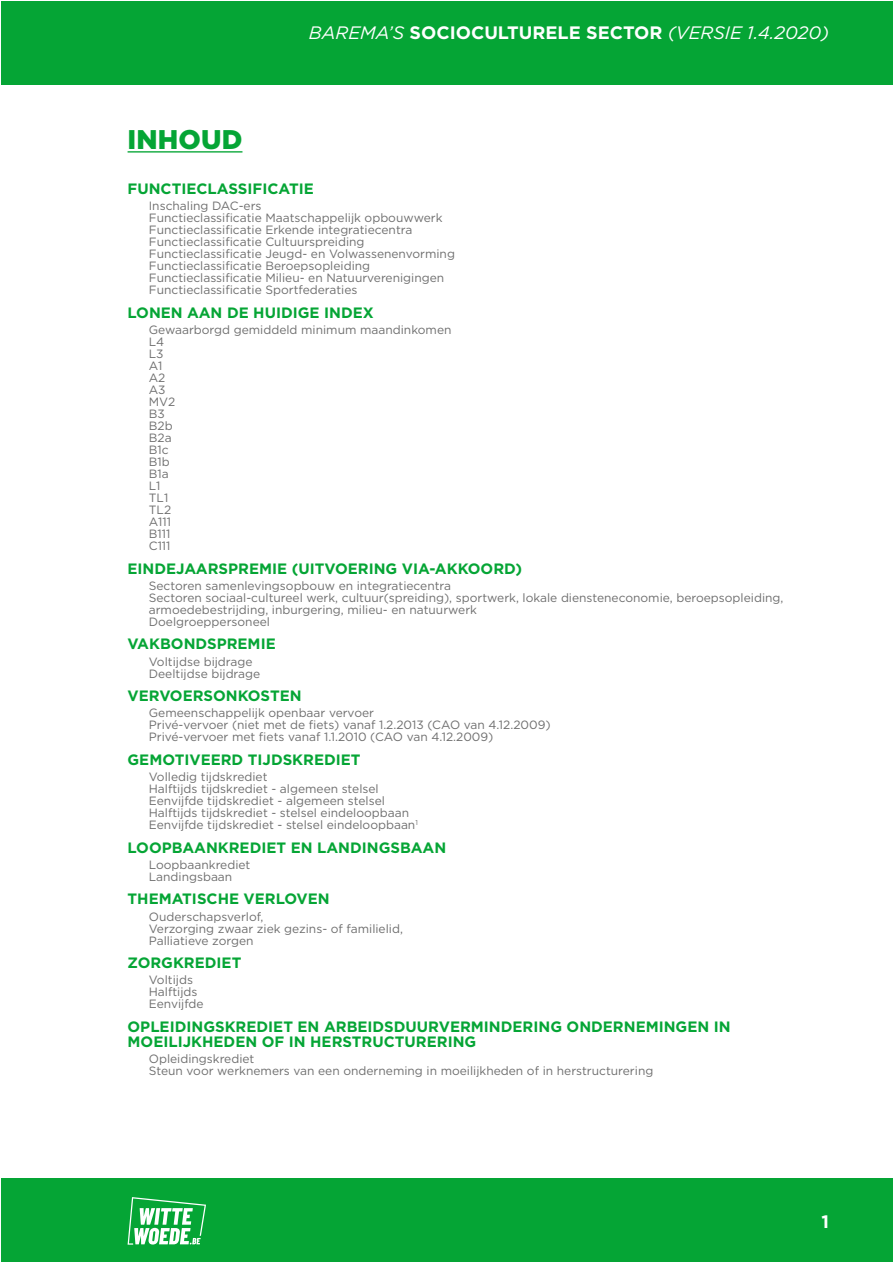
<style>
.page{position:relative;width:893px;height:1263px;background:#fff}
.page>*{position:absolute;margin:0;border:0;box-sizing:border-box;transform-origin:0 0}
.t1{font:900 27px "Gotham";letter-spacing:.005em;color:#05a535}
.t2{font:italic 18px "Gotham";color:#fff}
.t3{font:700 18px "Gotham";color:#fff}
.t4{font:700 15px/15px "Gotham";color:#05a535}
.t5{font:12px/12px "Gotham";color:#6e6e6e}
.s1{font-weight:700;font-style:normal}
</style>
<div class="page">
<div style="left:1px;top:1px;width:891px;height:83px;background:#05a535"></div>
<div style="left:1px;top:1179px;width:891px;height:83px;background:#05a535"></div>
<svg style="left:128px;top:1197px;width:78px;height:48px"></svg>
<hr style="left:128px;top:151px;width:114px;height:2px;background:#05a535">
<h2 class="t2" style="left:309px;top:21px;width:522px">BAREMA’S <span class="s1">SOCIOCULTURELE SECTOR</span> (VERSIE 1.4.2020)</h2>
<h1 class="t1" style="left:128px;top:121px;width:116px">INHOUD</h1>
<p class="t4" style="left:128px;top:181px;width:188px">FUNCTIECLASSIFICATIE</p>
<p class="t5" style="left:149px;top:200px;width:308px">Inschaling DAC-ers<br>Functieclassificatie Maatschappelijk opbouwwerk Functieclassificatie Erkende integratiecentra Functieclassificatie Cultuurspreiding Functieclassificatie Jeugd- en Volwassenenvorming Functieclassificatie Beroepsopleiding Functieclassificatie Milieu- en Natuurverenigingen Functieclassificatie Sportfederaties</p>
<p class="t4" style="left:128px;top:305px;width:248px">LONEN AAN DE HUIDIGE INDEX</p>
<p class="t5" style="left:149px;top:323px;width:304px">Gewaarborgd gemiddeld minimum maandinkomen<br>L4<br>L3<br>A1<br>A2<br>A3<br>MV2<br>B3<br>B2b<br>B2a<br>B1c<br>B1b<br>B1a<br>L1<br>TL1<br>TL2<br>A111<br>B111<br>C111</p>
<p class="t4" style="left:128px;top:561px;width:396px">EINDEJAARSPREMIE (UITVOERING VIA-AKKOORD)</p>
<p class="t5" style="left:149px;top:579px;width:636px">Sectoren samenlevingsopbouw en integratiecentra<br>Sectoren sociaal-cultureel werk, cultuur(spreiding), sportwerk, lokale diensteneconomie, beroepsopleiding, armoedebestrijding, inburgering, milieu- en natuurwerk<br>Doelgroeppersoneel</p>
<p class="t4" style="left:128px;top:636px;width:150px">VAKBONDSPREMIE</p>
<p class="t5" style="left:149px;top:655px;width:113px">Voltijdse bijdrage<br>Deeltijdse bijdrage</p>
<p class="t4" style="left:128px;top:688px;width:176px">VERVOERSONKOSTEN</p>
<p class="t5" style="left:149px;top:707px;width:403px">Gemeenschappelijk openbaar vervoer<br>Privé-vervoer (niet met de fiets) vanaf 1.2.2013 (CAO van 4.12.2009)<br>Privé-vervoer met fiets vanaf 1.1.2010 (CAO van 4.12.2009)</p>
<p class="t4" style="left:128px;top:752px;width:235px">GEMOTIVEERD TIJDSKREDIET</p>
<p class="t5" style="left:149px;top:770px;width:271px">Volledig tijdskrediet<br>Halftijds tijdskrediet - algemeen stelsel Eenvijfde tijdskrediet - algemeen stelsel Halftijds tijdskrediet - stelsel eindeloopbaan Eenvijfde tijdskrediet - stelsel eindeloopbaan<sup>1</sup></p>
<p class="t4" style="left:128px;top:840px;width:320px">LOOPBAANKREDIET EN LANDINGSBAAN</p>
<p class="t5" style="left:149px;top:858px;width:103px">Loopbaankrediet<br>Landingsbaan</p>
<p class="t4" style="left:128px;top:891px;width:204px">THEMATISCHE VERLOVEN</p>
<p class="t5" style="left:149px;top:910px;width:256px">Ouderschapsverlof,<br>Verzorging zwaar ziek gezins- of familielid,<br>Palliatieve zorgen</p>
<p class="t4" style="left:128px;top:955px;width:115px">ZORGKREDIET</p>
<p class="t5" style="left:149px;top:974px;width:56px">Voltijds<br>Halftijds<br>Eenvijfde</p>
<p class="t4" style="left:128px;top:1019px;width:605px">OPLEIDINGSKREDIET EN ARBEIDSDUURVERMINDERING ONDERNEMINGEN IN<br>MOEILIJKHEDEN OF IN HERSTRUCTURERING</p>
<p class="t5" style="left:149px;top:1052px;width:506px">Opleidingskrediet<br>Steun voor werknemers van een onderneming in moeilijkheden of in herstructurering</p>
<h2 class="t3" style="left:822px;top:1209px;width:9px">1</h2>
</div>
